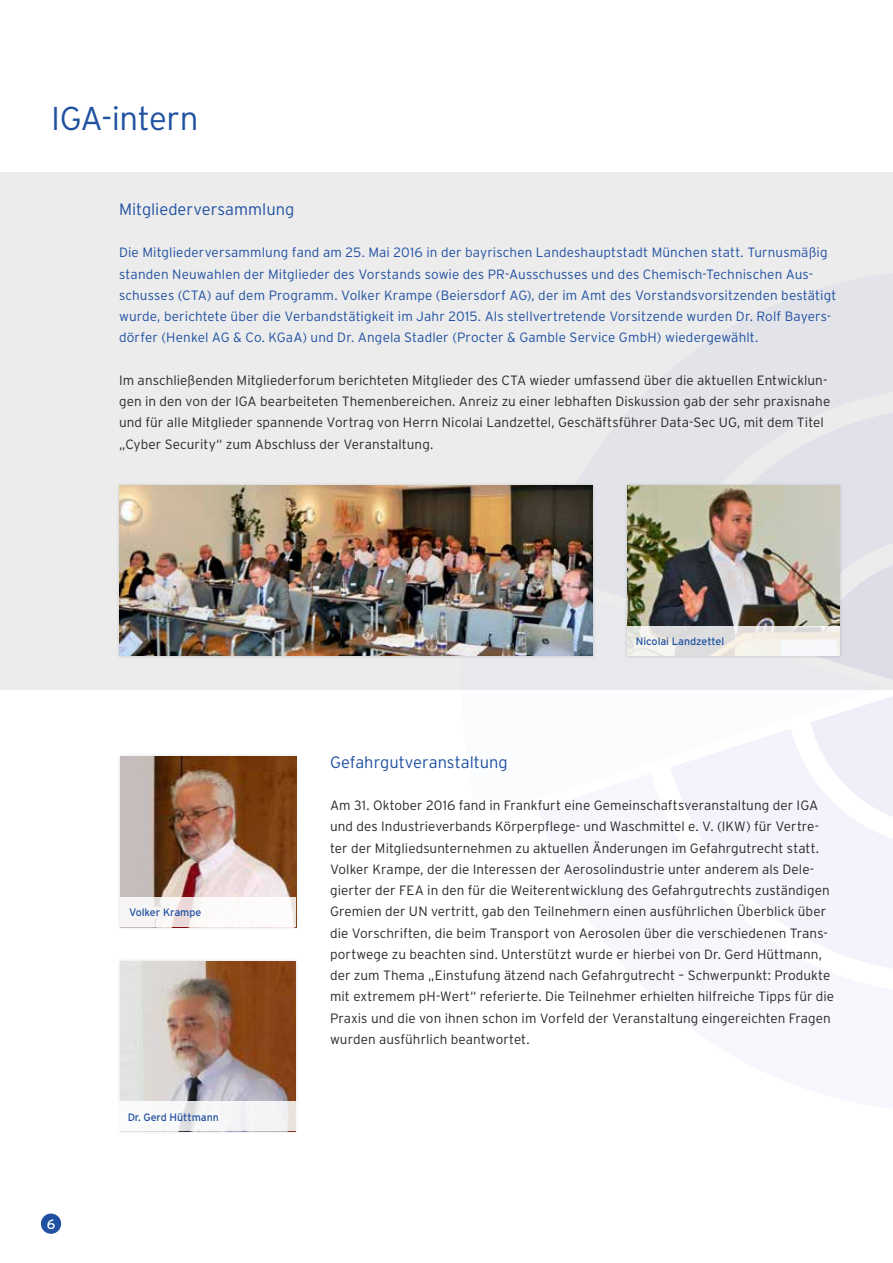
<style>
.page{position:relative;width:893px;height:1263px;background:#fff}
.page>*{position:absolute;margin:0;border:0;box-sizing:border-box;transform-origin:0 0}
.t1{font:300 33px "Interstate";letter-spacing:-.01em;color:#2051a0}
.t2{font:300 16.5px "Interstate";color:#2051a0}
.t3{font:300 13.5px/21.3px "Interstate";letter-spacing:.005em;color:#282827}
.t4{font:300 13.5px/21.3px "Interstate";letter-spacing:.01em;color:#2051a0}
.t5{font:13.5px "Interstate";color:#fff}
.t6{font:10.65px "Interstate";letter-spacing:-.005em;color:#2051a0}
</style>
<div class="page">
<div style="left:40px;top:1213px;width:22px;height:21px;background:#2051a0;border-radius:50%"></div>
<div style="left:39px;top:1212px;width:24px;height:23px;border:2px solid #fff;border-radius:50%"></div>
<div style="left:0;top:172px;width:893px;height:517px;background:#ececed"></div>
<svg style="left:703px;top:413px;width:190px;height:555px"></svg>
<svg style="left:786px;top:535px;width:107px;height:312px"></svg>
<svg style="left:449px;top:544px;width:444px;height:295px"></svg>
<div style="left:116px;top:482px;width:480px;height:177px;background:#000;opacity:.15"></div>
<img style="left:119px;top:485px;width:473px;height:171px">
<div style="left:624px;top:482px;width:219px;height:177px;background:#d8d9df"></div>
<img style="left:627px;top:485px;width:213px;height:141px">
<svg style="left:627px;top:626px;width:213px;height:30px"></svg>
<div style="left:117px;top:754px;width:183px;height:177px;background:#000;opacity:.15"></div>
<img style="left:120px;top:757px;width:176px;height:140px">
<div style="left:120px;top:897px;width:176px;height:30px;background:#fff"></div>
<div style="left:117px;top:958px;width:182px;height:177px;background:#000;opacity:.15"></div>
<img style="left:120px;top:961px;width:176px;height:140px">
<svg style="left:119px;top:1101px;width:177px;height:30px;fill:#f6f5f7"></svg>
<h1 class="t1" style="left:51px;top:100px;width:149px">IGA-intern</h1>
<p class="t2" style="left:119px;top:200px;width:177px">Mitgliederversammlung</p>
<p class="t4" style="left:119px;top:242px;width:719px">Die Mitgliederversammlung fand am 25. Mai 2016 in der bayrischen Landeshauptstadt München statt. Turnusmäßig standen Neuwahlen der Mitglieder des Vorstands sowie des PR-Ausschusses und des Chemisch-Technischen Aus&shy;schusses (CTA) auf dem Programm. Volker Krampe (Beiersdorf AG), der im Amt des Vorstandsvorsitzenden bestätigt wurde, berichtete über die Verbandstätigkeit im Jahr 2015. Als stellvertretende Vorsitzende wurden Dr. Rolf Bayers&shy;dörfer (Henkel AG &amp; Co. KGaA) und Dr. Angela Stadler (Procter &amp; Gamble Service GmbH) wiedergewählt.</p>
<p class="t3" style="left:119px;top:369px;width:713px">Im anschließenden Mitgliederforum berichteten Mitglieder des CTA wieder umfassend über die aktuellen Entwicklun&shy;gen in den von der IGA bearbeiteten Themenbereichen. Anreiz zu einer lebhaften Diskussion gab der sehr praxisnahe und für alle Mitglieder spannende Vortrag von Herrn Nicolai Landzettel, Geschäftsführer Data-Sec UG, mit dem Titel „Cyber Security“ zum Abschluss der Veranstaltung.</p>
<p class="t6" style="left:129px;top:907px;width:74px">Volker Krampe</p>
<p class="t5" style="left:47px;top:1217px;width:10px">6</p>
<p class="t6" style="left:128px;top:1111px;width:93px">Dr. Gerd Hüttmann</p>
<p class="t6" style="left:636px;top:635px;width:90px">Nicolai Landzettel</p>
<p class="t2" style="left:330px;top:752px;width:179px">Gefahrgutveranstaltung</p>
<p class="t3" style="left:330px;top:794px;width:506px">Am 31. Oktober 2016 fand in Frankfurt eine Gemeinschaftsveranstaltung der IGA und des Industrieverbands Körperpflege- und Waschmittel e. V. (IKW) für Vertre&shy;ter der Mitgliedsunternehmen zu aktuellen Änderungen im Gefahrgutrecht statt.<br>Volker Krampe, der die Interessen der Aerosolindustrie unter anderem als Dele&shy;gierter der FEA in den für die Weiterentwicklung des Gefahrgutrechts zuständigen Gremien der UN vertritt, gab den Teilnehmern einen ausführlichen Überblick über die Vorschriften, die beim Transport von Aerosolen über die verschiedenen Trans&shy;portwege zu beachten sind. Unterstützt wurde er hierbei von Dr. Gerd Hüttmann, der zum Thema „Einstufung ätzend nach Gefahrgutrecht – Schwerpunkt: Produkte mit extremem pH-Wert“ referierte. Die Teilnehmer erhielten hilfreiche Tipps für die Praxis und die von ihnen schon im Vorfeld der Veranstaltung eingereichten Fragen wurden ausführlich beantwortet.</p>
</div>
